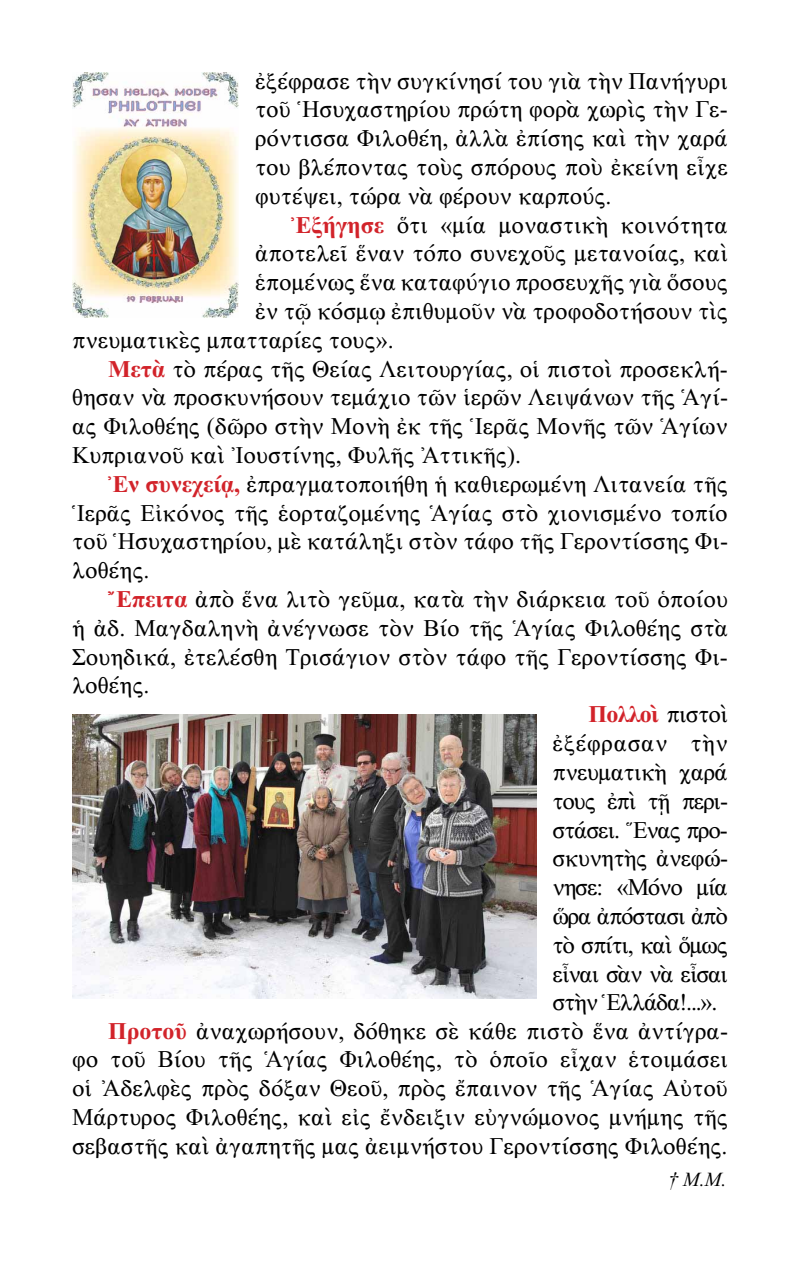
<style>
.page{position:relative;width:800px;height:1270px;background:#fff}
.page>*{position:absolute;margin:0;border:0;box-sizing:border-box;transform-origin:0 0}
.t1{font:24px/28.8px "CTOS New Times Roman Test 1";color:#000;text-align:justify}
.t2{font:24px "CTOS New Times Bold Test 1";letter-spacing:-.03em;color:#d2232a}
.t3{font:20px "CTOS New Times Italic Test 1";color:#000}
.s1{font-family:"CTOS New Times Bold Test 1";color:#d2232a}
.s2{font-family:"CTOS New Times Roman Test 1";color:#000}
</style>
<div class="page">
<img style="left:72px;top:72px;width:166px;height:245px">
<img style="left:72px;top:715px;width:464px;height:283px">
<p class="t1" style="left:255px;top:66px;width:474px">ἐξέφρασε τὴν συγκίνησί του γιὰ τὴν Πανήγυρι τοῦ Ἡσυχαστηρίου πρώτη φορὰ χωρὶς τὴν Γε&shy;ρόντισσα Φιλοθέη, ἀλλὰ ἐπίσης καὶ τὴν χαρά του βλέποντας τοὺς σπόρους ποὺ ἐκείνη εἶχε φυτέψει, τώρα νὰ φέρουν καρπούς.</p>
<p class="t1" style="left:291px;top:210px;width:438px"><span class="s1">Ἐξήγησε</span> ὅτι «μία μοναστικὴ κοινότητα</p>
<p class="t1" style="left:255px;top:239px;width:474px">ἀποτελεῖ ἕναν τόπο συνεχοῦς μετανοίας, καὶ</p>
<p class="t1" style="left:255px;top:268px;width:474px">ἑπομένως ἕνα καταφύγιο προσευχῆς γιὰ ὅσους</p>
<p class="t1" style="left:255px;top:297px;width:474px">ἐν τῷ κόσμῳ ἐπιθυμοῦν νὰ τροφοδοτήσουν τὶς</p>
<p class="t1" style="left:72px;top:326px;width:323px">πνευματικὲς μπατταρίες τους».</p>
<p class="t1" style="left:108px;top:354px;width:621px"><span class="s1">Μετὰ</span> τὸ πέρας τῆς Θείας Λειτουργίας, οἱ πιστοὶ προσεκλή-</p>
<p class="t1" style="left:72px;top:383px;width:657px">θησαν νὰ προσκυνήσουν τεμάχιο τῶν ἱερῶν Λειψάνων τῆς Ἁγί-</p>
<p class="t1" style="left:72px;top:412px;width:657px">ας Φιλοθέης (δῶρο στὴν Μονὴ ἐκ τῆς Ἱερᾶς Μονῆς τῶν Ἁγίων</p>
<p class="t1" style="left:72px;top:441px;width:450px">Κυπριανοῦ καὶ Ἰουστίνης, Φυλῆς Ἀττικῆς).</p>
<p class="t1" style="left:108px;top:470px;width:621px"><span class="s1">Ἐν συνεχείᾳ,</span> ἐπραγματοποιήθη ἡ καθιερωμένη Λιτανεία τῆς</p>
<p class="t1" style="left:72px;top:498px;width:657px">Ἱερᾶς Εἰκόνος τῆς ἑορταζομένης Ἁγίας στὸ χιονισμένο τοπίο</p>
<p class="t1" style="left:72px;top:527px;width:657px">τοῦ Ἡσυχαστηρίου, μὲ κατάληξι στὸν τάφο τῆς Γεροντίσσης Φι-</p>
<p class="t1" style="left:72px;top:556px;width:79px">λοθέης.</p>
<p class="t1" style="left:108px;top:585px;width:621px"><span class="s1">Ἔπειτα</span> ἀπὸ ἕνα λιτὸ γεῦμα, κατὰ τὴν διάρκεια τοῦ ὁποίου</p>
<p class="t1" style="left:72px;top:614px;width:658px">ἡ ἀδ. Μαγδαληνὴ ἀνέγνωσε τὸν Βίο τῆς Ἁγίας Φιλοθέης στὰ</p>
<p class="t1" style="left:72px;top:642px;width:657px">Σουηδικά, ἐτελέσθη Τρισάγιον στὸν τάφο τῆς Γεροντίσσης Φι-</p>
<p class="t1" style="left:72px;top:671px;width:79px">λοθέης.</p>
<p class="t2" style="left:589px;top:701px;width:141px">Πολλοὶ <span class="s2">πιστοὶ</span></p>
<p class="t1" style="left:553px;top:729px;width:177px">ἐξέφρασαν τὴν πνευματικὴ χαρά τους ἐπὶ τῇ περι&shy;στάσει. Ἕνας προ&shy;σκυνητὴς ἀνεφώ&shy;νησε: «Μόνο μία ὥρα ἀπόστασι ἀπὸ τὸ σπίτι, καὶ ὅμως εἶναι σὰν νὰ εἶσαι στὴν Ἑλλάδα!...».</p>
<p class="t1" style="left:72px;top:1016px;width:658px;text-indent:36px"><span class="s1">Προτοῦ</span> ἀναχωρήσουν, δόθηκε σὲ κάθε πιστὸ ἕνα ἀντίγρα&shy;φο τοῦ Βίου τῆς Ἁγίας Φιλοθέης, τὸ ὁποῖο εἶχαν ἑτοιμάσει οἱ Ἀδελφὲς πρὸς δόξαν Θεοῦ, πρὸς ἔπαινον τῆς Ἁγίας Αὐτοῦ Μάρτυρος Φιλοθέης, καὶ εἰς ἔνδειξιν εὐγνώμονος μνήμης τῆς σεβαστῆς καὶ ἀγαπητῆς μας ἀειμνήστου Γεροντίσσης Φιλοθέης.</p>
<p class="t3" style="left:668px;top:1169px;width:60px">† Μ.Μ.</p>
</div>
